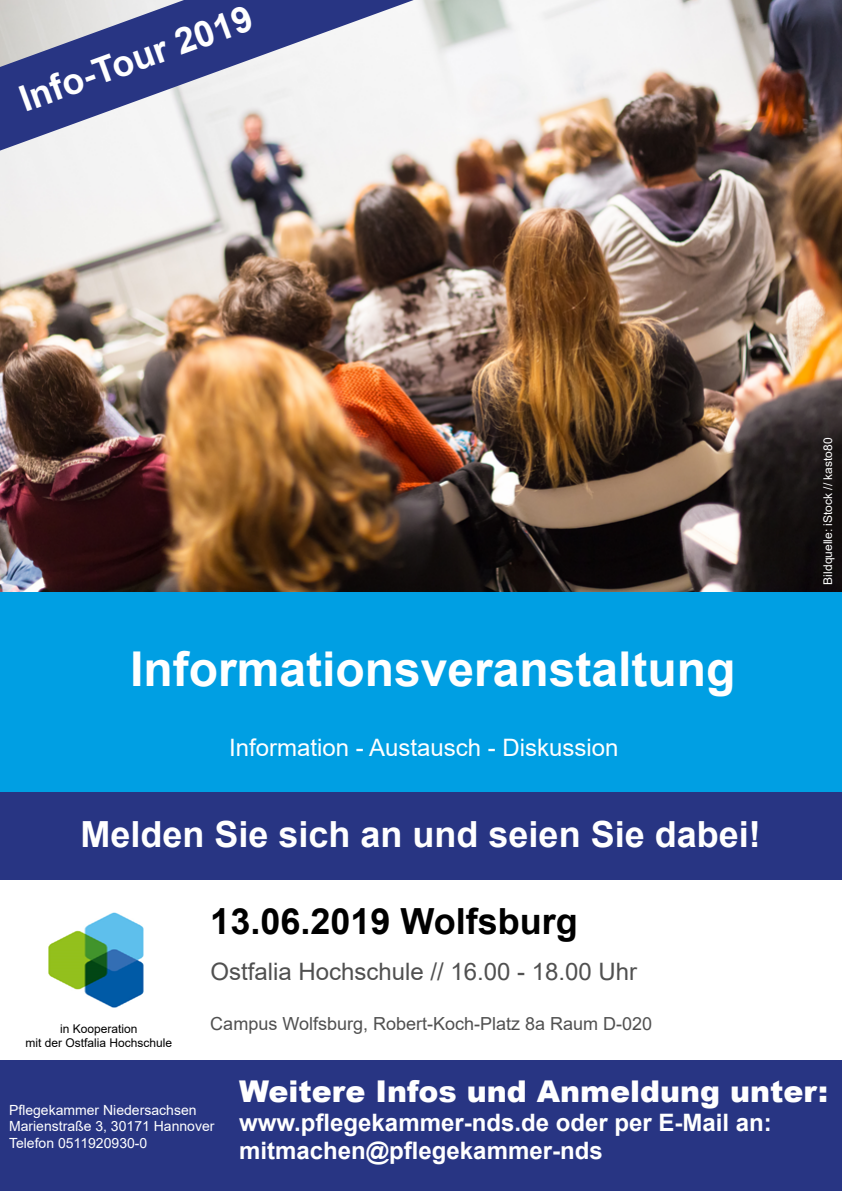
<style>
.page{position:relative;width:842px;height:1191px;background:#fff}
.page>*{position:absolute;margin:0;border:0;box-sizing:border-box;transform-origin:0 0}
.t1{font:700 48px "Arial";color:#fff}
.t2{font:700 36px "Arial";color:#fff}
.t3{font:700 36px "Arial";color:#000}
.t4{font:900 30px "Arial";color:#fff}
.t5{font:700 24px/28.8px "Arial";color:#fff}
.t6{font:24px "Arial";color:#505050}
.t7{font:24px "Arial";color:#fff}
.t8{font:18px "Arial";color:#505050}
.t9{font:14px/16.8px "Arial";color:#fff}
.t10{font:12px/14.4px "Arial";color:#000;text-align:center}
.t11{font:12px "Arial";color:#fff}
</style>
<div class="page">
<img style="left:0;top:0;width:842px;height:592px">
<div style="left:0;top:592px;width:842px;height:205px;background:#009fe3"></div>
<svg style="left:0;top:0;width:414px;height:151px"></svg>
<div style="left:0;top:792px;width:842px;height:87px;background:#283583"></div>
<div style="left:0;top:1060px;width:842px;height:131px;background:#283583"></div>
<img style="left:48px;top:912px;width:96px;height:96px">
<h2 class="t2" style="left:12px;top:76px;width:247px;rotate:-20deg">Info-Tour 2019</h2>
<h1 class="t1" style="left:130px;top:635px;width:607px">Informationsveranstaltung</h1>
<h3 class="t7" style="left:229px;top:730px;width:391px">Information - Austausch - Diskussion</h3>
<h2 class="t2" style="left:80px;top:808px;width:682px">Melden Sie sich an und seien Sie dabei!</h2>
<p class="t10" style="left:25px;top:1021px;width:148px">in Kooperation<br>mit der Ostfalia Hochschule</p>
<h2 class="t3" style="left:210px;top:896px;width:369px">13.06.2019 Wolfsburg</h2>
<h3 class="t6" style="left:210px;top:954px;width:428px">Ostfalia Hochschule // 16.00 - 18.00 Uhr</h3>
<p class="t8" style="left:210px;top:1011px;width:443px">Campus Wolfsburg, Robert-Koch-Platz 8a Raum D-020</p>
<p class="t11" style="left:820px;top:584px;width:148px;rotate:-90deg">Bildquelle: iStock // kasto80</p>
<p class="t9" style="left:9px;top:1101px;width:207px">Pflegekammer Niedersachsen<br>Marienstraße 3, 30171 Hannover<br>Telefon 0511920930-0</p>
<h3 class="t4" style="left:239px;top:1069px;width:590px">Weitere Infos und Anmeldung unter:</h3>
<h3 class="t5" style="left:239px;top:1108px;width:534px">www.pflegekammer-nds.de oder per E-Mail an: mitmachen@pflegekammer-nds</h3>
</div>
